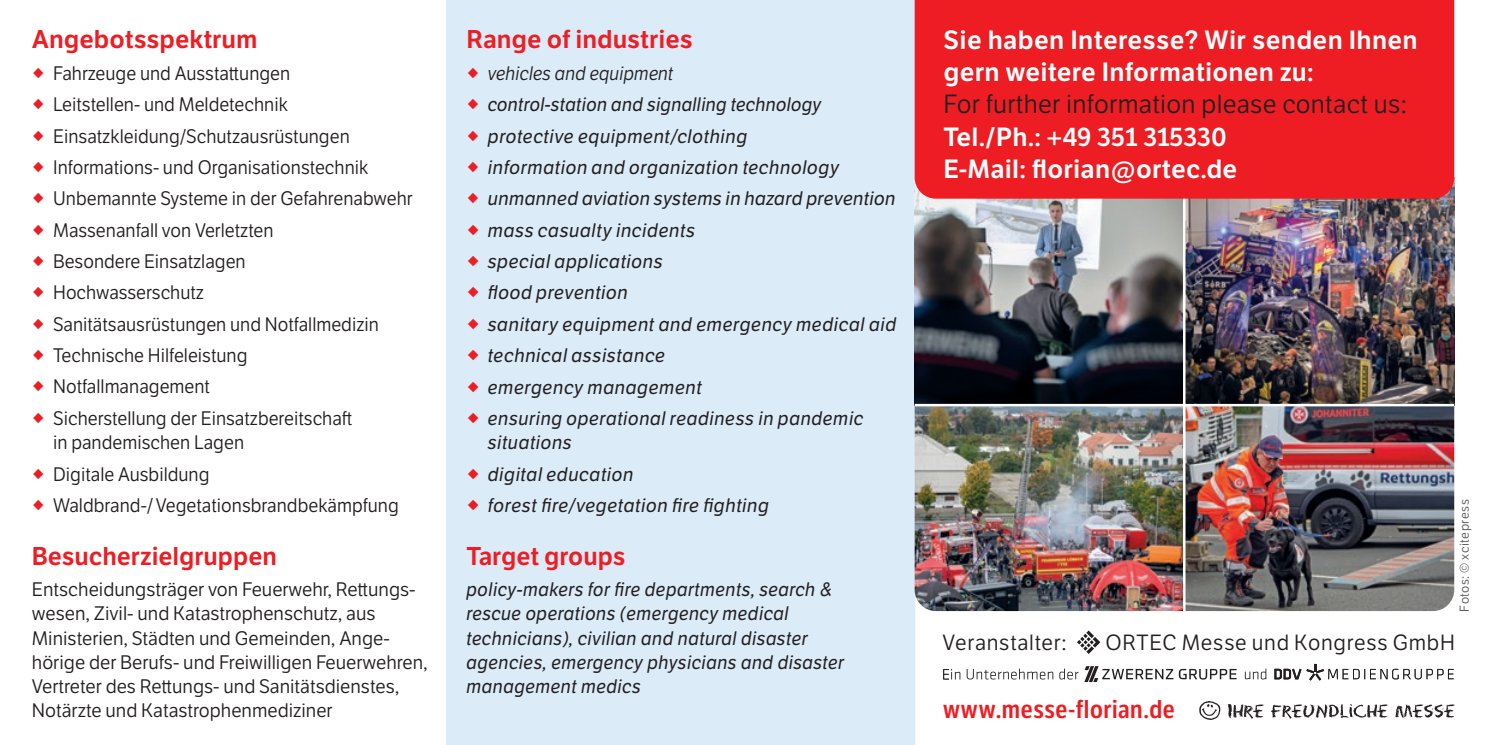
<style>
.page{position:relative;width:1489px;height:745px;background:#fff}
.page>*{position:absolute;margin:0;border:0;box-sizing:border-box;transform-origin:0 0}
.t1{font:25.5px/32.2px "LFT Etica SB";letter-spacing:.01em;color:#fff}
.t2{font:25.5px "LFT Etica";letter-spacing:.01em;color:#231f20}
.t3{font:25px "LFT Etica SB";color:#ee1d23}
.t4{font:600 25px "LFT Etica Condensed";letter-spacing:.025em;color:#ee1d23;scale:1.06 1}
.t5{font:21.5px "LFT Etica";letter-spacing:.035em;color:#231f20}
.t6{font:19px/31.2px "LFT Etica";color:#231f20}
.t7{font:italic 19px/31.2px "LFT Etica";letter-spacing:.015em;color:#231f20}
.t8{font:italic 19px "LFT Etica";letter-spacing:.005em;color:#231f20}
.t9{font:12.5px "LFT Etica";letter-spacing:.035em;color:#57585a}
</style>
<div class="page">
<div style="left:446px;top:0;width:469px;height:744px;background:#dbebf8"></div>
<img style="left:914px;top:198px;width:539px;height:412px">
<div style="left:914px;top:0;width:539px;height:198px;background:#ee1d23"></div>
<svg style="left:1199px;top:701px;width:21px;height:18px"></svg>
<svg style="left:1227px;top:704px;width:36px;height:14px"></svg>
<svg style="left:1271px;top:704px;width:116px;height:14px"></svg>
<svg style="left:1395px;top:704px;width:59px;height:13px"></svg>
<svg style="left:1077px;top:630px;width:23px;height:23px"></svg>
<svg style="left:966px;top:668px;width:87px;height:11px"></svg>
<svg style="left:1059px;top:668px;width:19px;height:11px"></svg>
<svg style="left:1274px;top:663px;width:179px;height:17px"></svg>
<svg style="left:1244px;top:668px;width:22px;height:11px"></svg>
<svg style="left:1084px;top:666px;width:152px;height:15px"></svg>
<svg style="left:943px;top:668px;width:17px;height:11px"></svg>
<hr style="left:1182px;top:198px;width:3px;height:413px;background:#fff">
<hr style="left:914px;top:403px;width:539px;height:3px;background:#fff">
<svg style="left:468px;top:67px;width:10px;height:11px"></svg>
<svg style="left:468px;top:99px;width:10px;height:10px"></svg>
<svg style="left:468px;top:130px;width:10px;height:11px"></svg>
<svg style="left:468px;top:161px;width:10px;height:11px"></svg>
<svg style="left:468px;top:193px;width:10px;height:10px"></svg>
<svg style="left:468px;top:224px;width:10px;height:11px"></svg>
<svg style="left:468px;top:255px;width:10px;height:11px"></svg>
<svg style="left:468px;top:287px;width:10px;height:10px"></svg>
<svg style="left:468px;top:318px;width:10px;height:11px"></svg>
<svg style="left:468px;top:349px;width:10px;height:11px"></svg>
<svg style="left:468px;top:381px;width:10px;height:10px"></svg>
<svg style="left:468px;top:412px;width:10px;height:11px"></svg>
<svg style="left:468px;top:468px;width:10px;height:10px"></svg>
<svg style="left:468px;top:499px;width:10px;height:11px"></svg>
<h2 class="t3" style="left:32px;top:24px;width:227px">Angebotsspektrum</h2>
<p class="t6" style="left:53px;top:58px;width:361px">Fahrzeuge und Ausstattungen<br>Leitstellen- und Meldetechnik<br>Einsatzkleidung/Schutzausrüstungen<br>Informations- und Organisationstechnik<br>Unbemannte Systeme in der Gefahrenabwehr<br>Massenanfall von Verletzten<br>Besondere Einsatzlagen<br>Hochwasserschutz<br>Sanitätsausrüstungen und Notfallmedizin<br>Technische Hilfeleistung<br>Notfallmanagement<br>Sicherstellung der Einsatzbereitschaft</p>
<p class="t6" style="left:53px;top:427px;width:347px">in pandemischen Lagen<br>Digitale Ausbildung<br>Waldbrand-/Vegetationsbrandbekämpfung</p>
<h2 class="t3" style="left:32px;top:540px;width:246px">Besucherzielgruppen</h2>
<p class="t6" style="left:32px;top:577px;width:397px;line-height:24.2px">Entscheidungsträger von Feuerwehr, Rettungs&shy;wesen, Zivil- und Katastrophenschutz, aus Ministerien, Städten und Gemeinden, Ange&shy;hörige der Berufs- und Freiwilligen Feuerwehren, Vertreter des Rettungs- und Sanitätsdienstes, Notärzte und Katastrophenmediziner</p>
<h2 class="t3" style="left:466px;top:24px;width:228px">Range of industries</h2>
<p class="t8" style="left:488px;top:62px;width:187px">vehicles and equipment</p>
<p class="t7" style="left:488px;top:89px;width:410px">control-station and signalling technology protective equipment/clothing<br>information and organization technology unmanned aviation systems in hazard prevention mass casualty incidents<br>special applications<br>flood prevention<br>sanitary equipment and emergency medical aid technical assistance<br>emergency management<br>ensuring operational readiness in pandemic</p>
<p class="t7" style="left:488px;top:427px;width:283px">situations<br>digital education<br>forest fire/vegetation fire fighting</p>
<h2 class="t3" style="left:466px;top:540px;width:161px">Target groups</h2>
<p class="t7" style="left:466px;top:577px;width:379px;line-height:24.2px">policy-makers for fire departments, search &amp; rescue operations (emergency medical technicians), civilian and natural disaster agencies, emergency physicians and disaster management medics</p>
<h1 class="t1" style="left:943px;top:24px;width:475px">Sie haben Interesse? Wir senden Ihnen gern weitere Informationen zu:</h1>
<h1 class="t2" style="left:943px;top:89px;width:465px">For further information please contact us:</h1>
<h1 class="t1" style="left:943px;top:121px;width:295px">Tel./Ph.: +49 351 315330<br>E-Mail: florian@ortec.de</h1>
<p class="t9" style="left:1456px;top:611px;width:114px;rotate:-90deg">Fotos: © xcitepress</p>
<p class="t5" style="left:942px;top:629px;width:126px">Veranstalter:</p>
<p class="t5" style="left:1105px;top:629px;width:351px">ORTEC Messe und Kongress GmbH</p>
<h2 class="t4" style="left:943px;top:693px;width:220px">www.messe-florian.de</h2>
</div>
